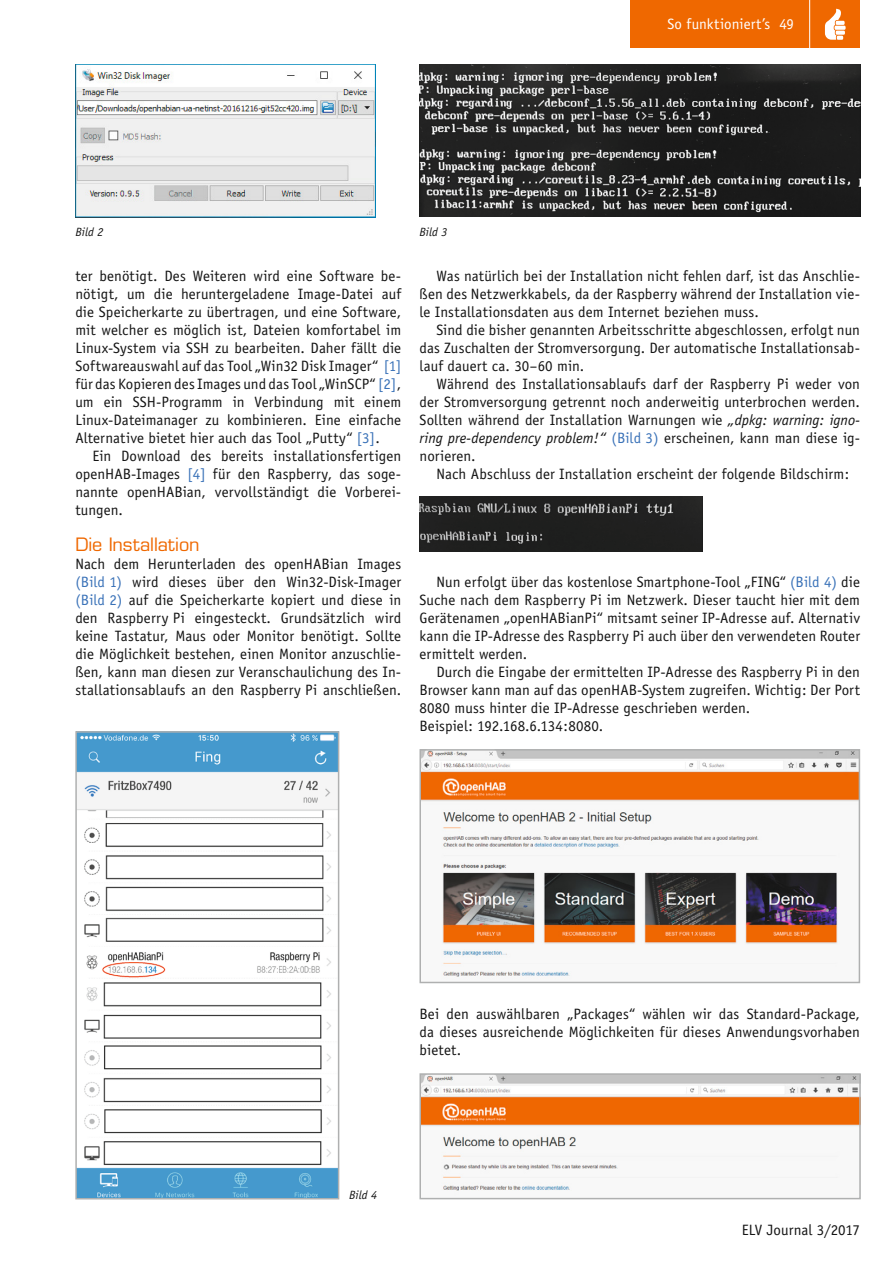
<style>
.page{position:relative;width:894px;height:1264px;background:#fff}
.page>*{position:absolute;margin:0;border:0;box-sizing:border-box;transform-origin:0 0}
.Subhead_5{font:18px "Eurostile";letter-spacing:-.005em;color:#ef6800}
.Fließtext_Neue_Zeile{font:15px/18px "Officina Sans";letter-spacing:.005em;color:#141414;text-align:justify}
.Fließtext_Neuer_Absa{font:15px/18px "Officina Sans";letter-spacing:.005em;color:#141414;text-align:justify}
.Kopfzeile_rechts{font:15px "Officina Sans";letter-spacing:.005em;color:#fff}
.Bildunterschrift{font:italic 12px "Officina Sans";letter-spacing:.005em;color:#141414}
.s1{color:#3a72b8}
.s2{font-style:italic}
</style>
<div class="page">
<div style="left:630px;top:1px;width:230px;height:47px;background:#ef6800"></div>
<hr style="left:809px;top:1px;width:1px;height:51px;background:#fff">
<svg style="left:825px;top:8px;width:20px;height:32px"></svg>
<img style="left:78px;top:734px;width:258px;height:462px">
<div style="left:75px;top:731px;width:264px;height:468px;border:2px solid #afb0b0"></div>
<img style="left:75px;top:65px;width:301px;height:152px">
<img style="left:419px;top:65px;width:441px;height:152px">
<img style="left:419px;top:497px;width:284px;height:54px">
<img style="left:422px;top:752px;width:435px;height:228px">
<div style="left:419px;top:749px;width:441px;height:234px;border:2px solid #afb0b0"></div>
<img style="left:422px;top:1076px;width:436px;height:115px">
<div style="left:419px;top:1073px;width:442px;height:126px;border:2px solid #afb0b0"></div>
<p class="Bildunterschrift" style="left:75px;top:225px;width:30px">Bild 2</p>
<p class="Bildunterschrift" style="left:419px;top:225px;width:30px">Bild 3</p>
<p class="Kopfzeile_rechts" style="left:667px;top:15px;width:128px">So funktioniert’s 49</p>
<p class="Fließtext_Neue_Zeile" style="left:75px;top:267px;width:327px">ter benötigt. Des Weiteren wird eine Software be&shy;nötigt, um die heruntergeladene Image-Datei auf die Speicherkarte zu übertragen, und eine Software, mit welcher es möglich ist, Dateien komfortabel im Linux-System via SSH zu bearbeiten. Daher fällt die Softwareauswahl auf das Tool „Win32 Disk Imager“ <span class="s1">[1] </span>für das Kopieren des Images und das Tool „WinSCP“ <span class="s1">[2]</span>, um ein SSH-Programm in Verbindung mit einem Linux-Dateimanager zu kombinieren. Eine einfache Alternative bietet hier auch das Tool „Putty“ <span class="s1">[3]</span>.</p>
<p class="Fließtext_Neue_Zeile" style="left:75px;top:447px;width:327px;text-indent:17px">Ein Download des bereits installationsfertigen openHAB-Images <span class="s1">[4]</span> für den Raspberry, das soge&shy;nannte openHABian, vervollständigt die Vorberei&shy;tungen.</p>
<p class="Subhead_5" style="left:75px;top:533px;width:126px">Die Installation</p>
<p class="Fließtext_Neuer_Absa" style="left:75px;top:555px;width:327px">Nach dem Herunterladen des openHABian Images <span class="s1">(Bild 1)</span> wird dieses über den Win32-Disk-Imager <span class="s1">(Bild 2)</span> auf die Speicherkarte kopiert und diese in den Raspberry Pi eingesteckt. Grundsätzlich wird keine Tastatur, Maus oder Monitor benötigt. Sollte die Möglichkeit bestehen, einen Monitor anzuschlie&shy;ßen, kann man diesen zur Veranschaulichung des In&shy;stallationsablaufs an den Raspberry Pi anschließen.</p>
<p class="Fließtext_Neue_Zeile" style="left:419px;top:267px;width:442px;text-indent:17px">Was natürlich bei der Installation nicht fehlen darf, ist das Anschlie&shy;ßen des Netzwerkkabels, da der Raspberry während der Installation vie&shy;le Installationsdaten aus dem Internet beziehen muss.</p>
<p class="Fließtext_Neue_Zeile" style="left:419px;top:321px;width:442px;text-indent:17px">Sind die bisher genannten Arbeitsschritte abgeschlossen, erfolgt nun das Zuschalten der Stromversorgung. Der automatische Installationsab&shy;lauf dauert ca. 30–60 min.</p>
<p class="Fließtext_Neue_Zeile" style="left:419px;top:375px;width:442px;text-indent:17px">Während des Installationsablaufs darf der Raspberry Pi weder von der Stromversorgung getrennt noch anderweitig unterbrochen werden.<br>Sollten während der Installation Warnungen wie <span class="s2">„dpkg: warning: igno&shy;ring pre-dependency problem!“</span> <span class="s1">(Bild 3)</span> erscheinen, kann man diese ig&shy;norieren.</p>
<p class="Fließtext_Neue_Zeile" style="left:436px;top:465px;width:414px">Nach Abschluss der Installation erscheint der folgende Bildschirm:</p>
<p class="Fließtext_Neue_Zeile" style="left:419px;top:573px;width:442px;text-indent:17px">Nun erfolgt über das kostenlose Smartphone-Tool „FING“ <span class="s1">(Bild 4)</span> die Suche nach dem Raspberry Pi im Netzwerk. Dieser taucht hier mit dem Gerätenamen „openHABianPi“ mitsamt seiner IP-Adresse auf. Alternativ kann die IP-Adresse des Raspberry Pi auch über den verwendeten Router ermittelt werden.</p>
<p class="Fließtext_Neue_Zeile" style="left:419px;top:663px;width:442px;text-indent:17px">Durch die Eingabe der ermittelten IP-Adresse des Raspberry Pi in den Browser kann man auf das openHAB-System zugreifen. Wichtig: Der Port 8080 muss hinter die IP-Adresse geschrieben werden.</p>
<p class="Fließtext_Neuer_Absa" style="left:419px;top:717px;width:185px">Beispiel: 192.168.6.134:8080.</p>
<p class="Fließtext_Neuer_Absa" style="left:419px;top:1005px;width:442px">Bei den auswählbaren „Packages“ wählen wir das Standard-Package, da dieses ausreichende Möglichkeiten für dieses Anwendungsvorhaben bietet.</p>
<p class="Bildunterschrift" style="left:349px;top:1188px;width:30px">Bild 4</p>
<p class="Fließtext_Neue_Zeile" style="left:742px;top:1221px;width:120px">ELV Journal 3/2017</p>
</div>
